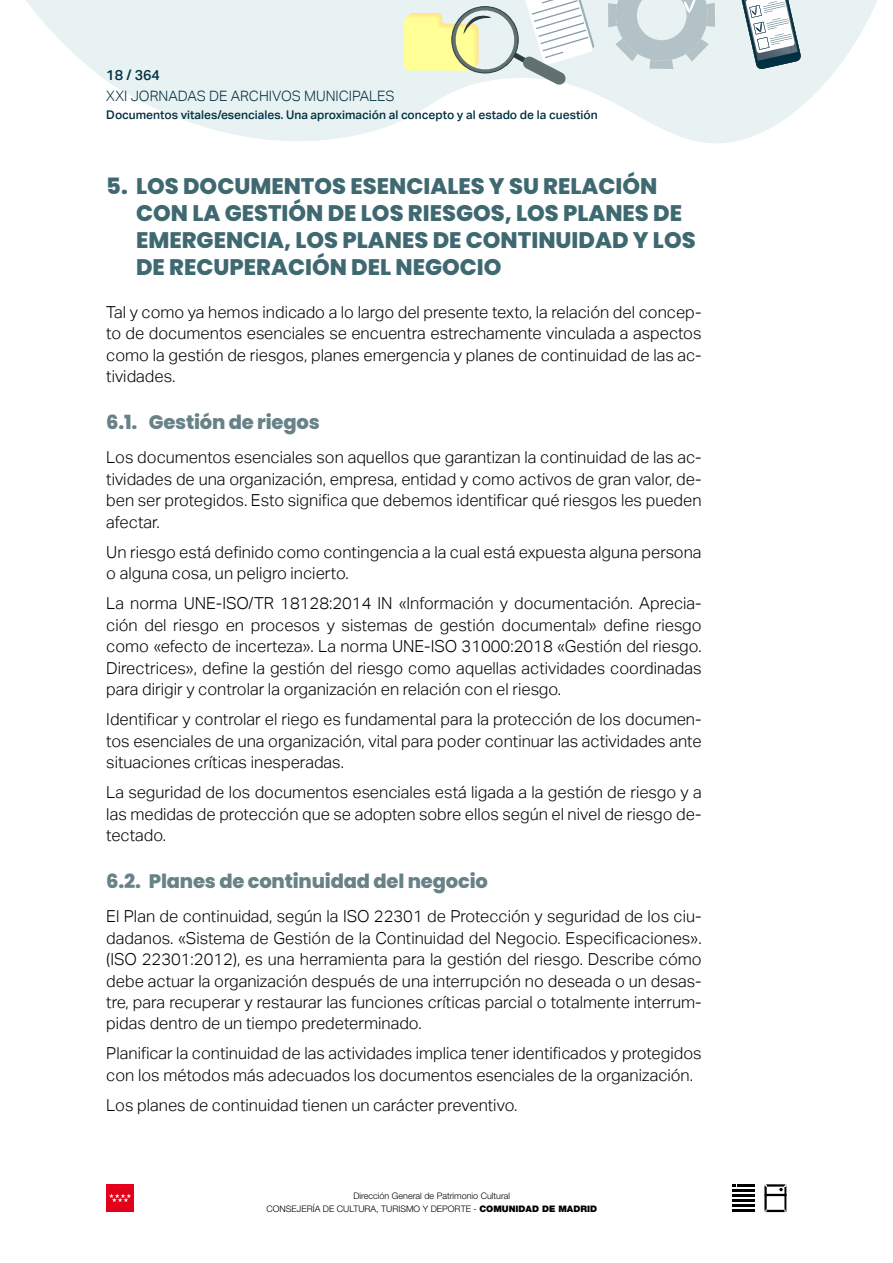
<style>
.page{position:relative;width:893px;height:1263px;background:#fff}
.page>*{position:absolute;margin:0;border:0;box-sizing:border-box;transform-origin:0 0}
.Ladillo_2{font:800 22.5px/27px "Poppins";color:#3f6971}
.Ladillo_3{font:800 19.5px "Poppins";letter-spacing:-.01em;color:#688288}
.TXT{font:300 16.5px/21.5px "Aktiv Grotesk";color:#000;text-align:justify}
.t1{font:300 14.25px "Aktiv Grotesk";color:#003042}
.t2{font:500 14.25px "Aktiv Grotesk";color:#003042}
.t3{font:500 12px "Aktiv Grotesk";color:#003042}
.t4{font:300 9px/13.5px "Helvetica Neue LT Std";color:#000;text-align:center}
.s1{font-weight:900}
</style>
<div class="page">
<svg style="left:764px;top:1184px;width:23px;height:28px"></svg>
<svg style="left:732px;top:1184px;width:22px;height:2px"></svg>
<hr style="left:732px;top:1189px;width:22px;height:3px;background:#000">
<hr style="left:732px;top:1194px;width:22px;height:3px;background:#000">
<hr style="left:732px;top:1205px;width:22px;height:2px;background:#000">
<hr style="left:732px;top:1199px;width:22px;height:3px;background:#000">
<hr style="left:732px;top:1210px;width:22px;height:2px;background:#000">
<div style="left:106px;top:1184px;width:28px;height:28px;background:#e2001a"></div>
<svg style="left:109px;top:1193px;width:22px;height:9px"></svg>
<svg style="left:26px;top:0;width:851px;height:143px;fill:#e8f2f2"></svg>
<svg style="left:608px;top:0;width:107px;height:69px;background:#ccd9db"></svg>
<svg style="left:739px;top:0;width:62px;height:70px"></svg>
<svg style="left:404px;top:0;width:191px;height:86px"></svg>
<p class="t2" style="left:106px;top:66px;width:55px">18 / 364</p>
<p class="t3" style="left:106px;top:108px;width:493px">Documentos vitales/esenciales. Una aproximación al concepto y al estado de la cuestión</p>
<p class="t1" style="left:106px;top:88px;width:290px">XXI JORNADAS DE ARCHIVOS MUNICIPALES</p>
<p class="Ladillo_2" style="left:136px;top:172px;width:561px;text-indent:-30px">5. LOS DOCUMENTOS ESENCIALES Y SU RELACIÓN CON LA GESTIÓN DE LOS RIESGOS, LOS PLANES DE EMERGENCIA, LOS PLANES DE CONTINUIDAD Y LOS DE RECUPERACIÓN DEL NEGOCIO</p>
<p class="TXT" style="left:106px;top:301px;width:597px">Tal y como ya hemos indicado a lo largo del presente texto, la relación del concep&shy;to de documentos esenciales se encuentra estrechamente vinculada a aspectos como la gestión de riesgos, planes emergencia y planes de continuidad de las ac&shy;tividades.</p>
<p class="Ladillo_3" style="left:106px;top:411px;width:215px">6.1. Gestión de riegos</p>
<p class="TXT" style="left:106px;top:447px;width:597px">Los documentos esenciales son aquellos que garantizan la continuidad de las ac&shy;tividades de una organización, empresa, entidad y como activos de gran valor, de&shy;ben ser protegidos. Esto significa que debemos identificar qué riesgos les pueden afectar.</p>
<p class="TXT" style="left:106px;top:541px;width:597px">Un riesgo está definido como contingencia a la cual está expuesta alguna persona o alguna cosa, un peligro incierto.</p>
<p class="TXT" style="left:106px;top:593px;width:597px">La norma UNE-ISO/TR 18128:2014 IN «Información y documentación. Aprecia&shy;ción del riesgo en procesos y sistemas de gestión documental» define riesgo como «efecto de incerteza». La norma UNE-ISO 31000:2018 «Gestión del riesgo.<br>Directrices», define la gestión del riesgo como aquellas actividades coordinadas para dirigir y controlar la organización en relación con el riesgo.</p>
<p class="TXT" style="left:106px;top:709px;width:597px">Identificar y controlar el riego es fundamental para la protección de los documen&shy;tos esenciales de una organización, vital para poder continuar las actividades ante situaciones críticas inesperadas.</p>
<p class="TXT" style="left:106px;top:782px;width:597px">La seguridad de los documentos esenciales está ligada a la gestión de riesgo y a las medidas de protección que se adopten sobre ellos según el nivel de riesgo de&shy;tectado.</p>
<p class="Ladillo_3" style="left:106px;top:870px;width:383px">6.2. Planes de continuidad del negocio</p>
<p class="TXT" style="left:106px;top:906px;width:597px">El Plan de continuidad, según la ISO 22301 de Protección y seguridad de los ciu&shy;dadanos. «Sistema de Gestión de la Continuidad del Negocio. Especificaciones». (ISO 22301:2012), es una herramienta para la gestión del riesgo. Describe cómo debe actuar la organización después de una interrupción no deseada o un desas&shy;tre, para recuperar y restaurar las funciones críticas parcial o totalmente interrum&shy;pidas dentro de un tiempo predeterminado.</p>
<p class="TXT" style="left:106px;top:1043px;width:597px">Planificar la continuidad de las actividades implica tener identificados y protegidos con los métodos más adecuados los documentos esenciales de la organización.</p>
<p class="TXT" style="left:106px;top:1094px;width:413px">Los planes de continuidad tienen un carácter preventivo.</p>
<p class="t4" style="left:267px;top:1188px;width:332px">Dirección General de Patrimonio Cultural<br>CONSEJERÍA DE CULTURA, TURISMO Y DEPORTE - <span class="s1">COMUNIDAD DE MADRID</span></p>
</div>
